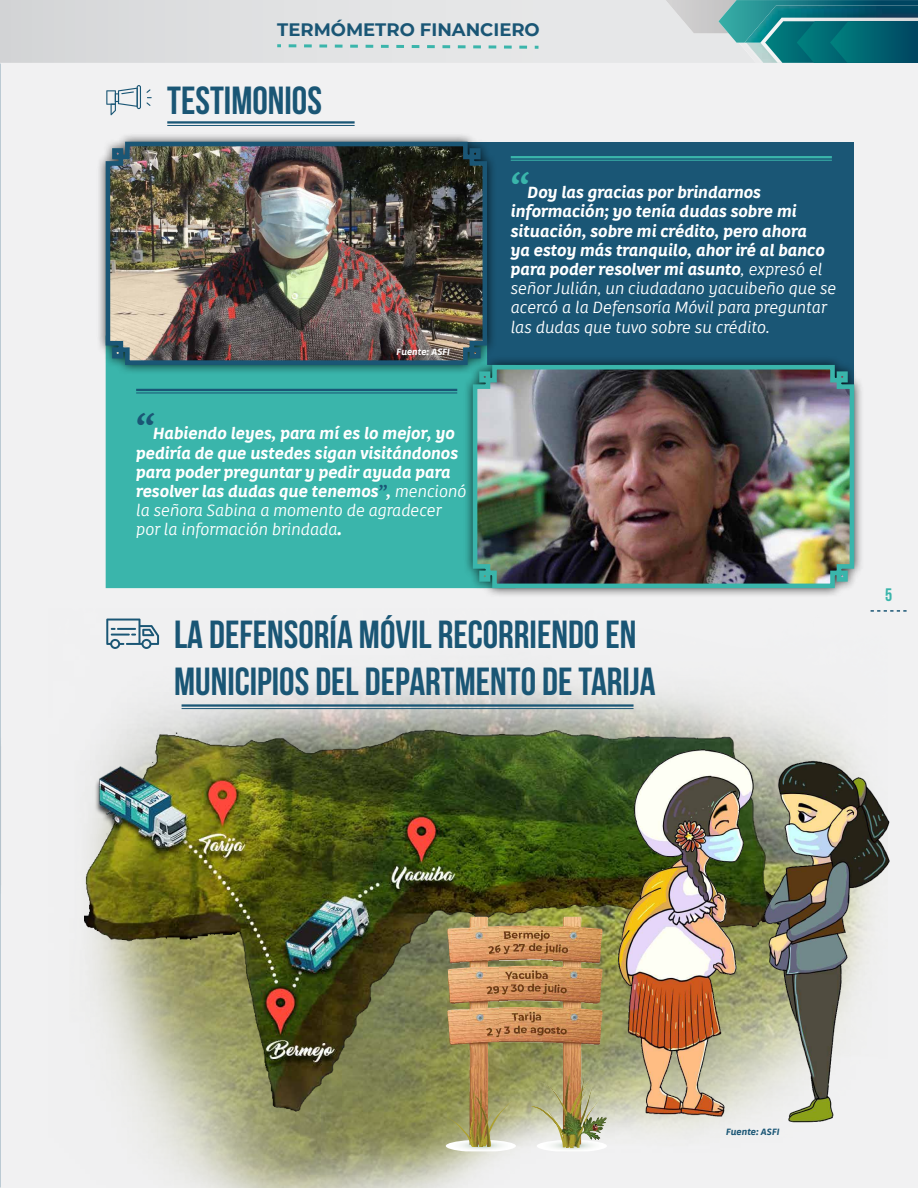
<style>
.page{position:relative;width:918px;height:1188px;background:#fff}
.page>*{position:absolute;margin:0;border:0;box-sizing:border-box;transform-origin:0 0}
.t1{font:700 39px/46.8px "Bebas Neue";color:#1a5675}
.t2{font:700 18px "Montserrat";color:#1a5675}
.t3{font:700 18px "Bebas Neue";color:#3ab5ab}
.t4{font:italic 700 16.05px/19.2px "Kohinoor W00";color:#fff}
.t5{font:italic 700 9px "Kohinoor W00";color:#fff}
.t6{font:italic 700 9px "Kohinoor W00";color:#1a5675}
.s1{font-size:34.2px;color:#1a5675}
.s2{color:#1a5675}
.s3{font-weight:400}
.s4{font-size:34.2px;color:#3ab5ab}
</style>
<div class="page">
<div style="left:0;top:63px;width:918px;height:1125px;background:#f1f1f2"></div>
<svg style="left:890px;top:610px;width:17px;height:2px"></svg>
<svg style="left:0;top:0;width:718px;height:63px;background:#dfe1e2"></svg>
<img style="left:666px;top:0;width:52px;height:33px">
<svg style="left:718px;top:0;width:200px;height:63px;background:#2d818a"></svg>
<svg style="left:277px;top:44px;width:4px;height:3px"></svg>
<svg style="left:519px;top:46px;width:8px;height:3px"></svg>
<svg style="left:504px;top:46px;width:8px;height:3px"></svg>
<svg style="left:489px;top:45px;width:7px;height:4px"></svg>
<svg style="left:473px;top:45px;width:8px;height:3px"></svg>
<svg style="left:458px;top:45px;width:8px;height:3px"></svg>
<svg style="left:442px;top:45px;width:8px;height:3px"></svg>
<svg style="left:427px;top:45px;width:8px;height:3px"></svg>
<svg style="left:412px;top:45px;width:7px;height:3px"></svg>
<svg style="left:396px;top:45px;width:8px;height:3px"></svg>
<svg style="left:381px;top:45px;width:8px;height:3px"></svg>
<svg style="left:366px;top:45px;width:7px;height:3px"></svg>
<svg style="left:350px;top:45px;width:8px;height:3px"></svg>
<svg style="left:335px;top:45px;width:8px;height:3px"></svg>
<svg style="left:319px;top:44px;width:8px;height:4px"></svg>
<svg style="left:304px;top:44px;width:8px;height:3px"></svg>
<svg style="left:289px;top:44px;width:7px;height:3px"></svg>
<svg style="left:535px;top:46px;width:4px;height:3px"></svg>
<img style="left:106px;top:610px;width:781px;height:578px">
<img style="left:84px;top:720px;width:710px;height:408px">
<hr style="left:0;top:713px;width:2px;height:206px;background:#000;opacity:.75">
<div style="left:442px;top:142px;width:412px;height:256px;background:#1a5675"></div>
<div style="left:106px;top:374px;width:357px;height:214px;background:#3ab5ab"></div>
<div style="left:96px;top:132px;width:401px;height:242px;background:#000;opacity:.75"></div>
<img style="left:103px;top:139px;width:386px;height:228px">
<div style="left:463px;top:355px;width:401px;height:243px;background:#000;opacity:.75"></div>
<img style="left:471px;top:363px;width:386px;height:227px">
<hr style="left:136px;top:393px;width:321px;height:1px;background:#1a5675">
<hr style="left:136px;top:389px;width:321px;height:2px;background:#1a5675">
<hr style="left:182px;top:708px;width:452px;height:1px;background:#1a5675">
<hr style="left:182px;top:704px;width:452px;height:3px;background:#1a5675">
<hr style="left:167px;top:125px;width:188px;height:1px;background:#1a5675">
<hr style="left:167px;top:121px;width:188px;height:3px;background:#1a5675">
<hr style="left:511px;top:160px;width:321px;height:1px;background:#3ab5ab">
<hr style="left:511px;top:156px;width:321px;height:2px;background:#3ab5ab">
<img style="left:556px;top:741px;width:334px;height:401px">
<img style="left:537px;top:1140px;width:70px;height:11px">
<img style="left:446px;top:1140px;width:70px;height:11px">
<svg style="left:447px;top:1091px;width:66px;height:55px"></svg>
<svg style="left:530px;top:1106px;width:23px;height:41px"></svg>
<img style="left:447px;top:917px;width:52px;height:228px">
<img style="left:553px;top:917px;width:50px;height:231px">
<img style="left:499px;top:926px;width:54px;height:165px">
<svg style="left:137px;top:85px;width:4px;height:24px"></svg>
<hr style="left:138px;top:86px;width:2px;height:22px;background:#1a5675">
<svg style="left:146px;top:89px;width:6px;height:17px"></svg>
<svg style="left:106px;top:88px;width:32px;height:27px"></svg>
<svg style="left:106px;top:619px;width:53px;height:30px"></svg>
<p class="t2" style="left:277px;top:17px;width:264px">TERMÓMETRO FINANCIERO</p>
<h1 class="t1" style="left:167px;top:77px;width:156px">TESTIMONIOS</h1>
<p class="t5" style="left:397px;top:346px;width:55px">Fuente: ASFI</p>
<p class="t4" style="left:136px;top:425px;width:332px"><span class="s1">“</span>Habiendo leyes, para mí es lo mejor, yo pediría de que ustedes sigan visitándonos para poder preguntar y pedir ayuda para resolver las dudas que tenemos<span class="s2">”</span>, <span class="s3">mencionó la señora Sabina a momento de agradecer por la información brindada</span>.</p>
<p class="t4" style="left:511px;top:183px;width:327px"><span class="s4">“</span>Doy las gracias por brindarnos información; yo tenía dudas sobre mi situación, sobre mi crédito, pero ahora<br>ya estoy más tranquilo, ahor iré al banco para poder resolver mi asunto<span class="s3">, expresó el señor Julián, un ciudadano yacuibeño que se acercó a la Defensoría Móvil para preguntar las dudas que tuvo sobre su crédito.</span></p>
<h1 class="t1" style="left:174px;top:610px;width:483px">LA DEFENSORÍA MÓVIL RECORRIENDO EN<br>MUNICIPIOS DEL DEPARTMENTO DE TARIJA</h1>
<p class="t3" style="left:885px;top:585px;width:9px">5</p>
<p class="t6" style="left:726px;top:1126px;width:55px">Fuente: ASFI</p>
</div>
